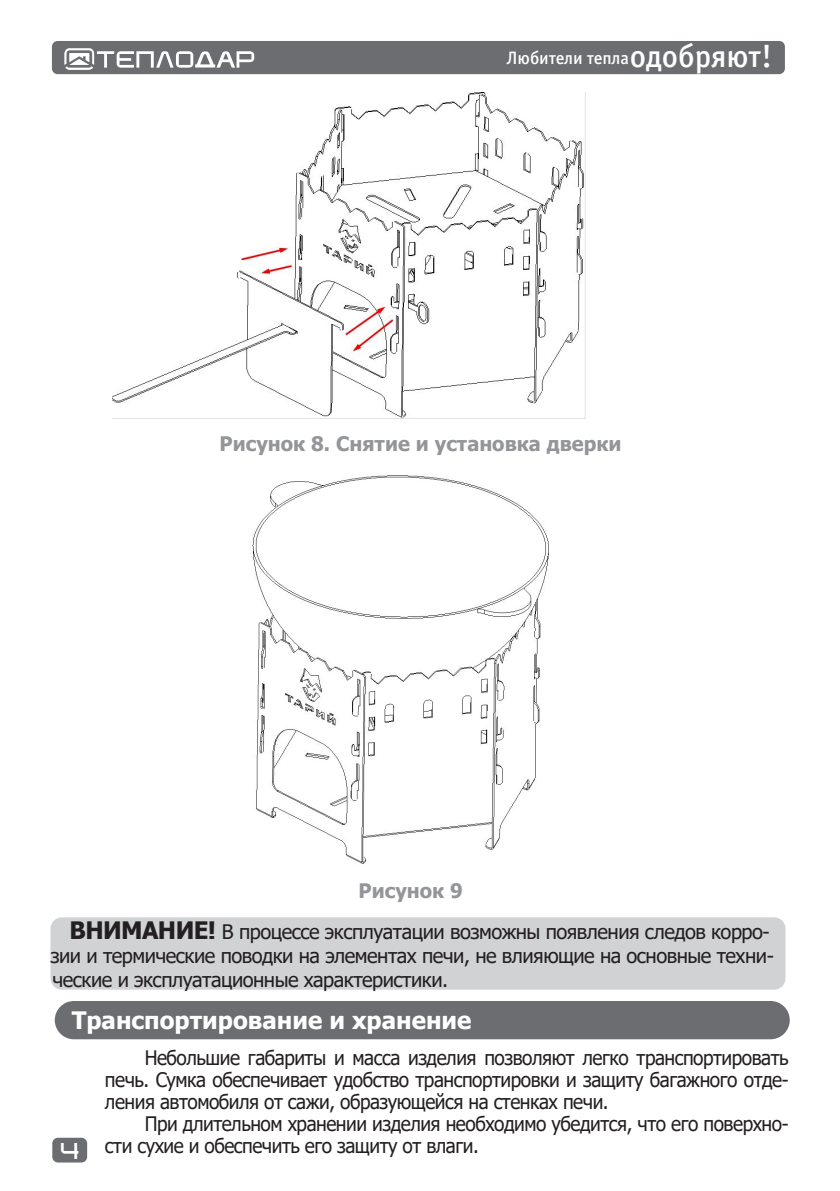
<style>
.page{position:relative;width:840px;height:1191px;background:#fff}
.page>*{position:absolute;margin:0;border:0;box-sizing:border-box;transform-origin:0 0}
.t1{font:700 24px "Tahoma";color:#fff}
.t2{font:20px/22px "Tahoma";letter-spacing:-.025em;color:#231f20;text-align:justify;scale:.95 1}
.t3{font:20px/24px "Tahoma";letter-spacing:-.025em;color:#231f20}
.t4{font:700 20px "Tahoma";color:#939598}
.t5{font:18px "Officina Sans Medium C";letter-spacing:-.005em;color:#fff}
.t6{font:16px "teplodar";color:#fff}
.s1{font-size:32px}
.s2{font-weight:700;font-size:24px}
</style>
<div class="page">
<div style="left:52px;top:1137px;width:35px;height:25px;background:#6c6d70;border-radius:6px"></div>
<div style="left:52px;top:41px;width:732px;height:33px;background:#6c6d70;border-radius:6px"></div>
<svg style="left:64px;top:48px;width:190px;height:22px"></svg>
<img style="left:112px;top:92px;width:473px;height:327px">
<img style="left:252px;top:475px;width:297px;height:389px">
<div style="left:50px;top:917px;width:735px;height:72px;background:#d1d2d4;border-radius:11px"></div>
<div style="left:55px;top:1001px;width:734px;height:38px;background:#6c6d70;border-radius:19px"></div>
<p class="t5" style="left:506px;top:48px;width:267px">Любители тепла<span class="s1">одобряют!</span></p>
<p class="t4" style="left:219px;top:429px;width:403px">Рисунок 8. Снятие и установка дверки</p>
<p class="t4" style="left:358px;top:876px;width:106px">Рисунок 9</p>
<p class="t3" style="left:50px;top:920px;width:724px;text-indent:19px"><span class="s2">ВНИМАНИЕ!</span> В процессе эксплуатации возможны появления следов корро&shy;зии и термические поводки на элементах печи, не влияющие на основные техни&shy;ческие и эксплуатационные характеристики.</p>
<p class="t1" style="left:72px;top:1003px;width:401px">Транспортирование и хранение</p>
<p class="t2" style="left:105px;top:1048px;width:720px;text-indent:40px">Небольшие габариты и масса изделия позволяют легко транспортировать печь. Сумка обеспечивает удобство транспортировки и защиту багажного отде&shy;ления автомобиля от сажи, образующейся на стенках печи.</p>
<p class="t2" style="left:105px;top:1114px;width:720px;text-indent:40px">При длительном хранении изделия необходимо убедится, что его поверхно&shy;сти сухие и обеспечить его защиту от влаги.</p>
<p class="t6" style="left:61px;top:1143px;width:20px">4</p>
</div>
